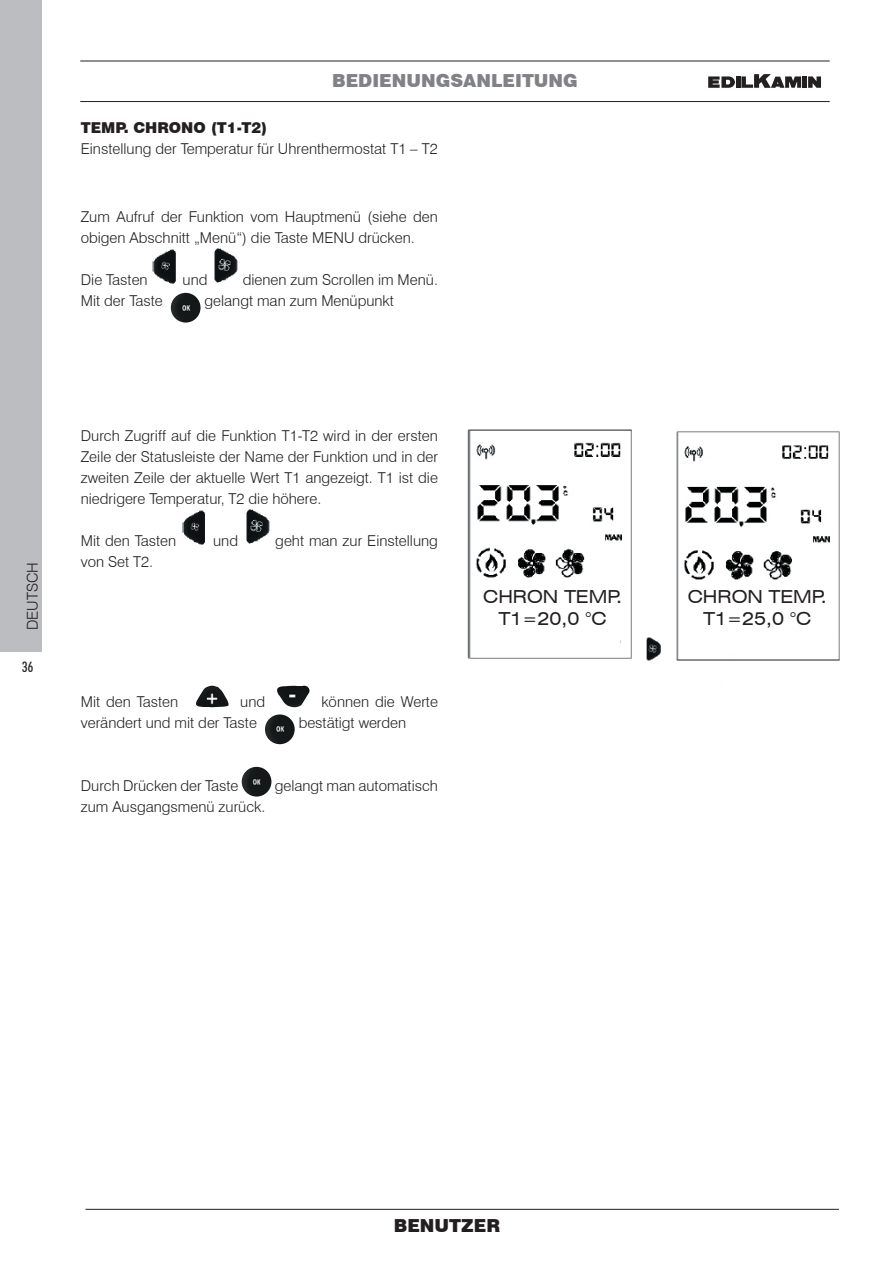
<style>
.page{position:relative;width:893px;height:1263px;background:#fff}
.page>*{position:absolute;margin:0;border:0;box-sizing:border-box;transform-origin:0 0}
.t1{font:expanded 18px/21.6px "Swiss 721 BT";color:#231f20;text-align:center}
.t2{font:900 18px "Swiss 721 BT";color:#808285}
.t3{font:900 18px "Swiss 721 BT";color:#231f20}
.t4{font:300 15px/21px "Swiss 721 BT";color:#231f20;text-align:justify}
.t5{font:900 15px "Swiss 721 BT";color:#231f20}
.t6{font:500 condensed 14.25px "Futura BT";color:#231f20}
</style>
<div class="page">
<div style="left:0;top:0;width:42px;height:652px;background:#bcbdc0"></div>
<hr style="left:86px;top:1209px;width:753px;height:1px;background:#231f20">
<hr style="left:80px;top:61px;width:750px;height:1px;background:#231f20">
<hr style="left:80px;top:101px;width:750px;height:1px;background:#231f20">
<div style="left:802px;top:76px;width:5px;height:12px;background:#231f20"></div>
<hr style="left:736px;top:76px;width:4px;height:12px;background:#231f20">
<svg style="left:708px;top:76px;width:27px;height:12px"></svg>
<svg style="left:741px;top:74px;width:60px;height:14px"></svg>
<svg style="left:808px;top:76px;width:13px;height:12px"></svg>
<img style="left:182px;top:510px;width:23px;height:35px">
<img style="left:246px;top:509px;width:24px;height:35px">
<img style="left:152px;top:249px;width:24px;height:35px">
<img style="left:214px;top:248px;width:24px;height:35px">
<img style="left:171px;top:293px;width:30px;height:30px;border-radius:15px">
<img style="left:467px;top:429px;width:373px;height:232px">
<div style="left:507px;top:637px;width:113px;height:12px;background:#fff"></div>
<div style="left:717px;top:637px;width:113px;height:17px;background:#fff"></div>
<img style="left:196px;top:686px;width:33px;height:21px">
<img style="left:277px;top:685px;width:33px;height:23px">
<img style="left:265px;top:714px;width:30px;height:30px;border-radius:15px">
<img style="left:242px;top:767px;width:29px;height:29px;border-radius:15px">
<div style="left:502px;top:440px;width:25px;height:26px;background:#fff"></div>
<div style="left:711px;top:440px;width:26px;height:26px;background:#fff"></div>
<div style="left:480px;top:589px;width:146px;height:46px;background:#fff"></div>
<div style="left:686px;top:589px;width:143px;height:46px;background:#fff"></div>
<p class="t2" style="left:332px;top:70px;width:247px">BEDIENUNGSANLEITUNG</p>
<p class="t5" style="left:81px;top:118px;width:188px">TEMP. CHRONO (T1-T2)</p>
<p class="t4" style="left:81px;top:138px;width:358px">Einstellung der Temperatur für Uhrenthermostat T1 – T2</p>
<p class="t4" style="left:81px;top:206px;width:359px">Zum Aufruf der Funktion vom Hauptmenü (siehe den obigen Abschnitt „Menü“) die Taste MENU drücken.</p>
<p class="t4" style="left:81px;top:269px;width:68px">Die Tasten</p>
<p class="t4" style="left:183px;top:269px;width:26px">und</p>
<p class="t4" style="left:243px;top:269px;width:197px">dienen zum Scrollen im Menü.</p>
<p class="t4" style="left:81px;top:290px;width:84px">Mit der Taste</p>
<p class="t4" style="left:205px;top:290px;width:191px">gelangt man zum Menüpunkt</p>
<p class="t4" style="left:22px;top:630px;width:70px;rotate:-90deg">DEUTSCH</p>
<p class="t6" style="left:22px;top:658px;width:12px">36</p>
<p class="t4" style="left:81px;top:425px;width:359px">Durch Zugriff auf die Funktion T1-T2 wird in der ersten Zeile der Statusleiste der Name der Funktion und in der zweiten Zeile der aktuelle Wert T1 angezeigt. T1 ist die niedrigere Temperatur, T2 die höhere.</p>
<p class="t4" style="left:81px;top:530px;width:97px">Mit den Tasten</p>
<p class="t4" style="left:213px;top:530px;width:26px">und</p>
<p class="t4" style="left:275px;top:530px;width:164px">geht man zur Einstellung</p>
<p class="t4" style="left:81px;top:551px;width:74px">von Set T2.</p>
<p class="t4" style="left:81px;top:691px;width:99px">Mit den Tasten</p>
<p class="t4" style="left:240px;top:691px;width:26px">und</p>
<p class="t4" style="left:321px;top:691px;width:118px">können die Werte</p>
<p class="t4" style="left:81px;top:712px;width:178px">verändert und mit der Taste</p>
<p class="t4" style="left:299px;top:712px;width:109px">bestätigt werden</p>
<p class="t4" style="left:81px;top:775px;width:159px">Durch Drücken der Taste</p>
<p class="t4" style="left:275px;top:775px;width:165px">gelangt man automatisch</p>
<p class="t4" style="left:81px;top:796px;width:186px">zum Ausgangsmenü zurück.</p>
<p class="t1" style="left:483px;top:586px;width:140px">CHRON TEMP.<br>T1=20,0 °C</p>
<p class="t1" style="left:688px;top:586px;width:140px">CHRON TEMP.<br>T1=25,0 °C</p>
<p class="t3" style="left:394px;top:1215px;width:108px">BENUTZER</p>
</div>
